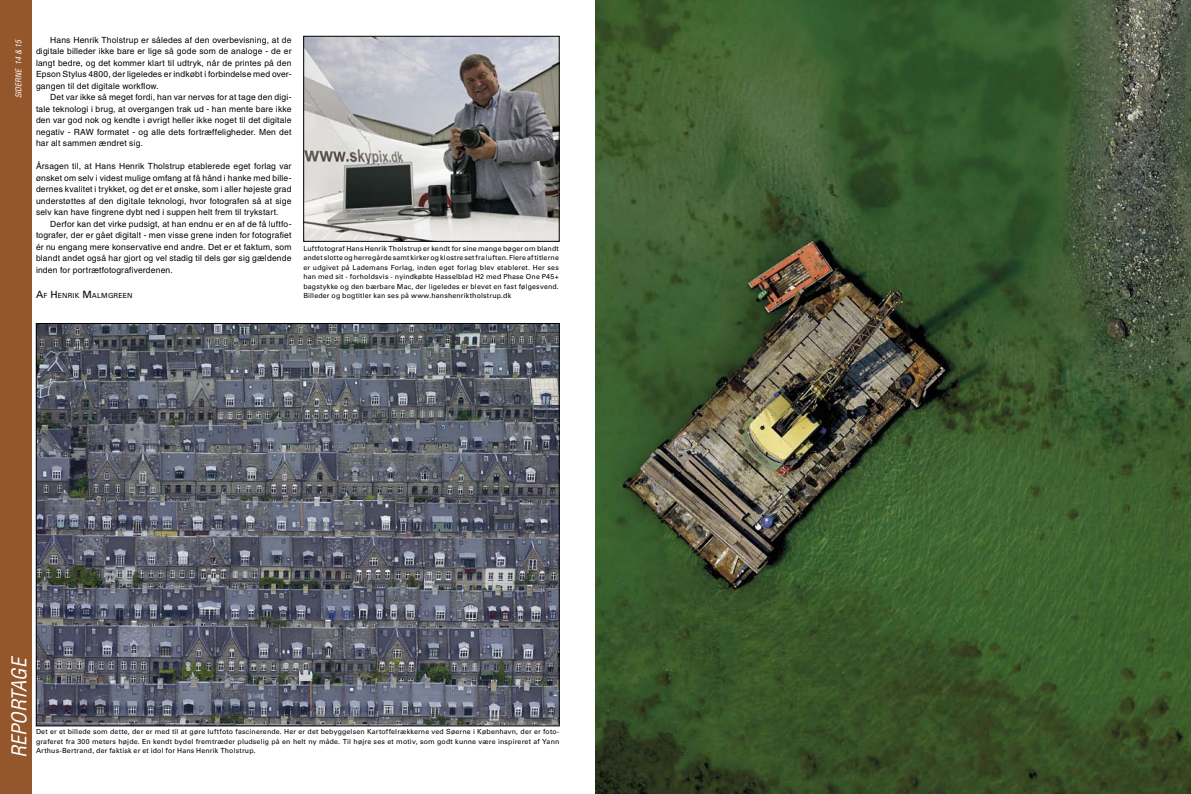
<style>
.page{position:relative;width:1191px;height:794px;background:#fff}
.page>*{position:absolute;margin:0;border:0;box-sizing:border-box;transform-origin:0 0}
.t1{font:italic condensed 20px "Helvetica";color:#fff}
.t2{font:8.5px/11.5px "Helvetica";letter-spacing:.02em;color:#000;text-align:justify}
.t3{font:italic condensed 8px "Helvetica";color:#fff}
.t4{font:7px/9.5px "Univers";letter-spacing:.02em;color:#000;text-align:justify}
.t5{font:7px "Univers";letter-spacing:.02em;color:#000}
.s1{font-size:10px}
</style>
<div class="page">
<div style="left:0;top:0;width:32px;height:794px;background:#94562b"></div>
<img style="left:305px;top:38px;width:252px;height:202px">
<div style="left:303px;top:36px;width:256px;height:206px;border:1px solid #000"></div>
<img style="left:38px;top:325px;width:519px;height:399px">
<img style="left:595px;top:0;width:596px;height:794px">
<p class="t3" style="left:13px;top:98px;width:61px;rotate:-90deg">siderne 14 &amp; 15</p>
<p class="t2" style="left:36px;top:34px;width:257px;text-indent:14px">Hans Henrik Tholstrup er således af den overbevisning, at de digitale billeder ikke bare er lige så gode som de analoge - de er langt bedre, og det kommer klart til udtryk, når de printes på den Epson Stylus 4800, der ligeledes er indkøbt i forbindelse med over&shy;gangen til det digitale workflow.</p>
<p class="t2" style="left:36px;top:91px;width:257px;text-indent:14px">Det var ikke så meget fordi, han var nervøs for at tage den digi&shy;tale teknologi i brug, at overgangen trak ud - han mente bare ikke den var god nok og kendte i øvrigt heller ikke noget til det digitale negativ - RAW formatet - og alle dets fortræffeligheder. Men det har alt sammen ændret sig.</p>
<p class="t2" style="left:36px;top:160px;width:257px">Årsagen til, at Hans Henrik Tholstrup etablerede eget forlag var ønsket om selv i videst mulige omfang at få hånd i hanke med bille&shy;dernes kvalitet i trykket, og det er et ønske, som i aller højeste grad understøttes af den digitale teknologi, hvor fotografen så at sige selv kan have fingrene dybt ned i suppen helt frem til trykstart.</p>
<p class="t2" style="left:36px;top:218px;width:257px;text-indent:14px">Derfor kan det virke pudsigt, at han endnu er en af de få luftfo&shy;tografer, der er gået digitalt - men visse grene inden for fotografiet ér nu engang mere konservative end andre. Det er et faktum, som blandt andet også har gjort og vel stadig til dels gør sig gældende inden for portrætfotografiverdenen.</p>
<p class="t5" style="left:36px;top:291px;width:98px"><span class="s1">A</span>F <span class="s1">H</span>ENRIK <span class="s1">M</span>ALMGREEN</p>
<p class="t4" style="left:303px;top:244px;width:257px">Luftfotograf Hans Henrik Tholstrup er kendt for sine mange bøger om blandt andet slotte og herregårde samt kirker og klostre set fra luften. Flere af titlerne er udgivet på Lademans Forlag, inden eget forlag blev etableret. Her ses han med sit - forholdsvis - nyindkøbte Hasselblad H2 med Phase One P45+ bagstykke og den bærbare Mac, der ligeledes er blevet en fast følgesvend.<br>Billeder og bogtitler kan ses på www.hanshenriktholstrup.dk</p>
<h1 class="t1" style="left:7px;top:758px;width:103px;rotate:-90deg">reportage</h1>
<p class="t4" style="left:36px;top:727px;width:525px">Det er et billede som dette, der er med til at gøre luftfoto fascinerende. Her er det bebyggelsen Kartoffelrækkerne ved Søerne i København, der er foto&shy;graferet fra 300 meters højde. En kendt bydel fremtræder pludselig på en helt ny måde. Til højre ses et motiv, som godt kunne være inspireret af Yann Arthus-Bertrand, der faktisk er et idol for Hans Henrik Tholstrup.</p>
</div>
